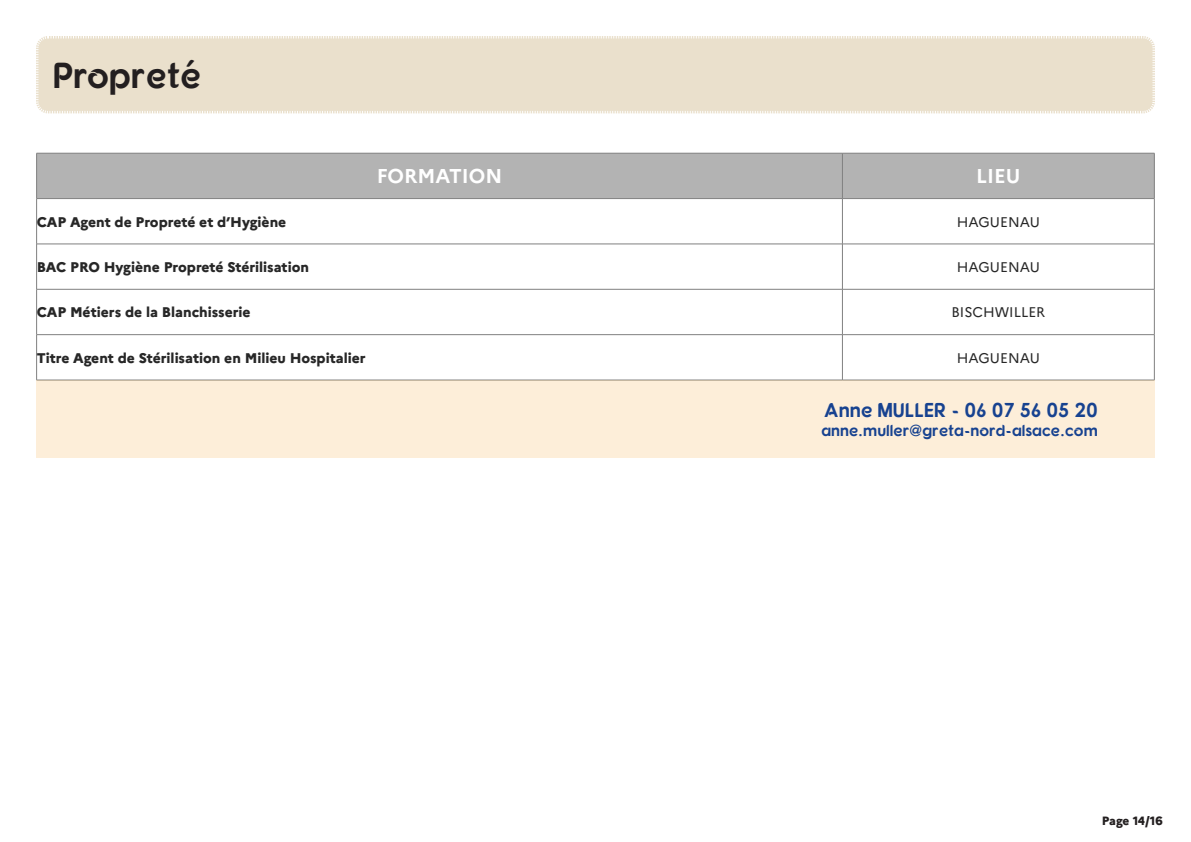
<style>
.page{position:relative;width:1191px;height:842px;background:#fff}
.page>*{position:absolute;margin:0;border:0;box-sizing:border-box;transform-origin:0 0}
.t1{font:36px "Fonarto";color:#231f20}
.t2{font:20px "Fonarto";color:#174290}
.t3{font:700 20px "Marianne";color:#fff}
.t4{font:16px "Fonarto";color:#174290}
.t5{font:800 14px "Marianne";color:#272727}
.t6{font:14px "Marianne";color:#272727}
.t7{font:800 12px "Marianne";letter-spacing:-.02em;color:#231f20}
</style>
<div class="page">
<div style="left:36px;top:36px;width:1119px;height:78px;background:#eae0cc"></div>
<div style="left:37px;top:154px;width:1117px;height:44px;background:#b3b3b3"></div>
<svg style="left:37px;top:199px;width:1117px;height:181px"></svg>
<hr style="left:36px;top:153px;width:806px;height:1px;background:#808080">
<hr style="left:36px;top:153px;width:1px;height:45px;background:#808080">
<hr style="left:842px;top:153px;width:312px;height:1px;background:#808080">
<hr style="left:842px;top:153px;width:1px;height:45px;background:#808080">
<hr style="left:1154px;top:153px;width:1px;height:45px;background:#808080">
<hr style="left:36px;top:198px;width:806px;height:1px;background:#808080">
<hr style="left:36px;top:199px;width:1px;height:45px;background:#808080">
<hr style="left:842px;top:198px;width:312px;height:1px;background:#808080">
<hr style="left:842px;top:199px;width:1px;height:45px;background:#808080">
<hr style="left:1154px;top:199px;width:1px;height:45px;background:#808080">
<hr style="left:36px;top:244px;width:806px;height:1px;background:#808080">
<hr style="left:36px;top:244px;width:1px;height:45px;background:#808080">
<hr style="left:842px;top:244px;width:312px;height:1px;background:#808080">
<hr style="left:842px;top:244px;width:1px;height:45px;background:#808080">
<hr style="left:1154px;top:244px;width:1px;height:45px;background:#808080">
<hr style="left:36px;top:289px;width:806px;height:1px;background:#808080">
<hr style="left:36px;top:289px;width:1px;height:45px;background:#808080">
<hr style="left:842px;top:289px;width:312px;height:1px;background:#808080">
<hr style="left:842px;top:289px;width:1px;height:45px;background:#808080">
<hr style="left:1154px;top:289px;width:1px;height:45px;background:#808080">
<hr style="left:36px;top:334px;width:806px;height:1px;background:#808080">
<hr style="left:36px;top:335px;width:1px;height:45px;background:#808080">
<hr style="left:842px;top:334px;width:312px;height:1px;background:#808080">
<hr style="left:842px;top:335px;width:1px;height:45px;background:#808080">
<hr style="left:1154px;top:335px;width:1px;height:45px;background:#808080">
<div style="left:36px;top:380px;width:1118px;height:77px;background:#fdeed9"></div>
<p class="t1" style="left:53px;top:53px;width:150px">Propreté</p>
<p class="t3" style="left:377px;top:161px;width:127px">FORMATION</p>
<p class="t3" style="left:976px;top:161px;width:46px">LIEU</p>
<p class="t5" style="left:37px;top:211px;width:251px">CAP Agent de Propreté et d’Hygiène</p>
<p class="t6" style="left:957px;top:211px;width:85px">HAGUENAU</p>
<p class="t5" style="left:37px;top:256px;width:274px">BAC PRO Hygiène Propreté Stérilisation</p>
<p class="t6" style="left:957px;top:256px;width:85px">HAGUENAU</p>
<p class="t5" style="left:37px;top:301px;width:215px">CAP Métiers de la Blanchisserie</p>
<p class="t6" style="left:951px;top:301px;width:95px">BISCHWILLER</p>
<p class="t5" style="left:37px;top:347px;width:330px">Titre Agent de Stérilisation en Milieu Hospitalier</p>
<p class="t6" style="left:957px;top:347px;width:85px">HAGUENAU</p>
<p class="t2" style="left:823px;top:397px;width:276px">Anne MULLER - 06 07 56 05 20</p>
<p class="t4" style="left:821px;top:420px;width:278px">anne.muller@greta-nord-alsace.com</p>
<p class="t7" style="left:1102px;top:812px;width:62px">Page 14/16</p>
</div>
